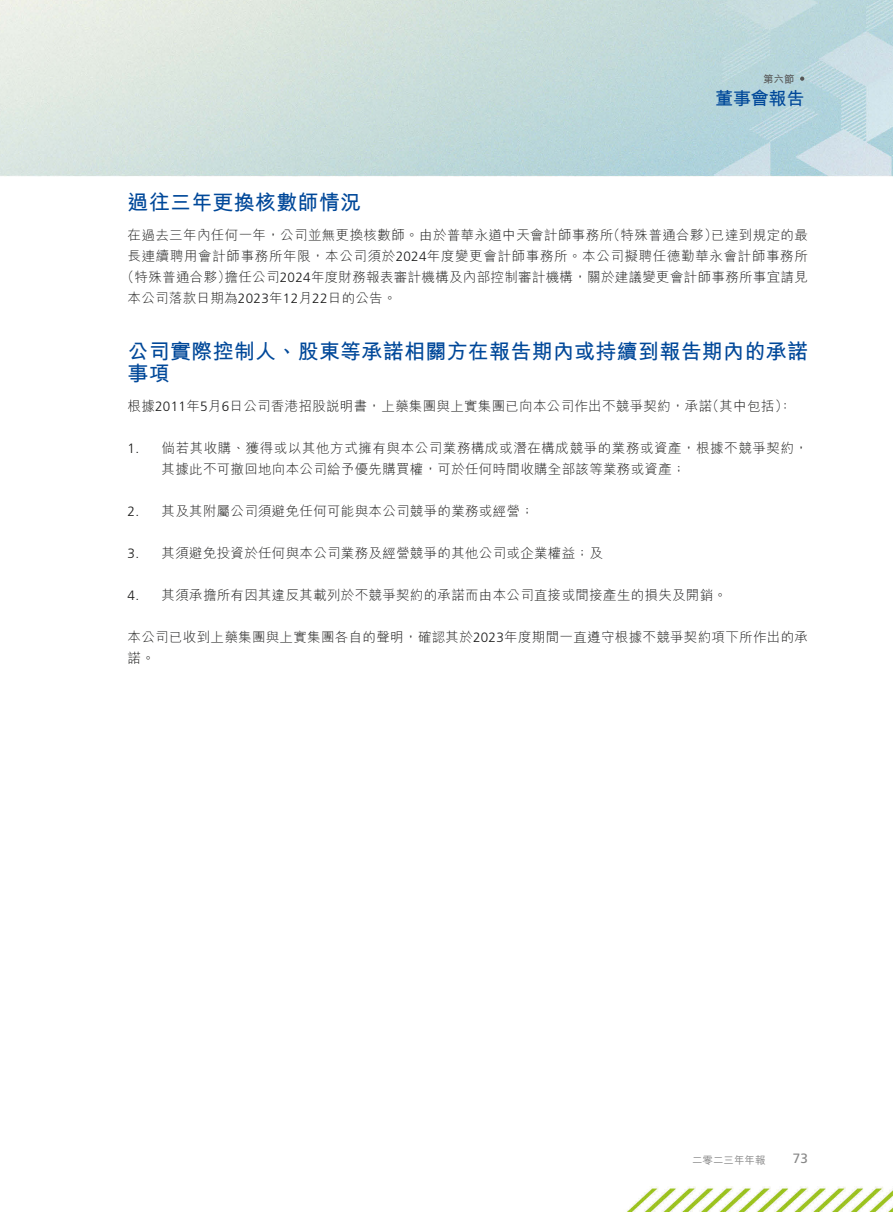
<style>
.page{position:relative;width:893px;height:1212px;background:#fff}
.page>*{position:absolute;margin:0;border:0;box-sizing:border-box;transform-origin:0 0}
.t1{font:700 21px/22.5px "M Hei HK";letter-spacing:.015em;color:#004899}
.t2{font:700 18px "M Hei HK";letter-spacing:-.015em;color:#004899}
.t3{font:300 13.5px/21px "M Hei HK";letter-spacing:.025em;color:#1c1c1b}
.t4{font:300 13.5px/21px "M Hei HK";letter-spacing:.045em;color:#1c1c1b}
.t5{font:300 13.5px "M Hei HK";letter-spacing:.05em;color:#1c1c1b}
.t6{font:13.5px "Frutiger LT Std";color:#878787}
.t7{font:500 10.5px "M Hei HK";color:#878787}
.t8{font:700 10.5px "M Hei HK";color:#575756}
.s1{font-family:"Frutiger LT Std"}
</style>
<div class="page">
<img style="left:0;top:0;width:893px;height:1212px">
<svg style="left:800px;top:77px;width:4px;height:4px"></svg>
<p class="t8" style="left:763px;top:71px;width:33px">第六節</p>
<h2 class="t2" style="left:715px;top:86px;width:91px">董事會報告</h2>
<h1 class="t1" style="left:128px;top:190px;width:235px">過往三年更換核數師情況</h1>
<p class="t3" style="left:128px;top:224px;width:682px">在過去三年內任何一年，公司並無更換核數師。由於普華永道中天會計師事務所（特殊普通合夥）已達到規定的最</p>
<p class="t5" style="left:128px;top:246px;width:682px">長連續聘用會計師事務所年限，本公司須於<span class="s1">2024</span>年度變更會計師事務所。本公司擬聘任德勤華永會計師事務所</p>
<p class="t3" style="left:121px;top:266px;width:689px">（特殊普通合夥）擔任公司<span class="s1">2024</span>年度財務報表審計機構及內部控制審計機構，關於建議變更會計師事務所事宜請見</p>
<p class="t3" style="left:128px;top:287px;width:271px">本公司落款日期為<span class="s1">2023</span>年<span class="s1">12</span>月<span class="s1">22</span>日的公告。</p>
<h1 class="t1" style="left:128px;top:338px;width:682px">公司實際控制人、股東等承諾相關方在報告期內或持續到報告期內的承諾事項</h1>
<p class="t3" style="left:128px;top:395px;width:666px">根據<span class="s1">2011</span>年<span class="s1">5</span>月<span class="s1">6</span>日公司香港招股說明書，上藥集團與上實集團已向本公司作出不競爭契約，承諾（其中包括）：</p>
<p class="t4" style="left:162px;top:437px;width:648px;text-indent:-34px"><span class="s1">1.</span> 倘若其收購、獲得或以其他方式擁有與本公司業務構成或潛在構成競爭的業務或資產，根據不競爭契約，其據此不可撤回地向本公司給予優先購買權，可於任何時間收購全部該等業務或資產；</p>
<p class="t3" style="left:128px;top:500px;width:408px"><span class="s1">2.</span> 其及其附屬公司須避免任何可能與本公司競爭的業務或經營；</p>
<p class="t3" style="left:128px;top:542px;width:477px"><span class="s1">3.</span> 其須避免投資於任何與本公司業務及經營競爭的其他公司或企業權益；及</p>
<p class="t3" style="left:128px;top:584px;width:601px"><span class="s1">4.</span> 其須承擔所有因其違反其載列於不競爭契約的承諾而由本公司直接或間接產生的損失及開銷。</p>
<p class="t3" style="left:128px;top:626px;width:682px">本公司已收到上藥集團與上實集團各自的聲明，確認其於<span class="s1">2023</span>年度期間一直遵守根據不競爭契約項下所作出的承諾。</p>
<p class="t7" style="left:692px;top:1153px;width:75px">二零二三年年報</p>
<p class="t6" style="left:793px;top:1150px;width:17px">73</p>
</div>
